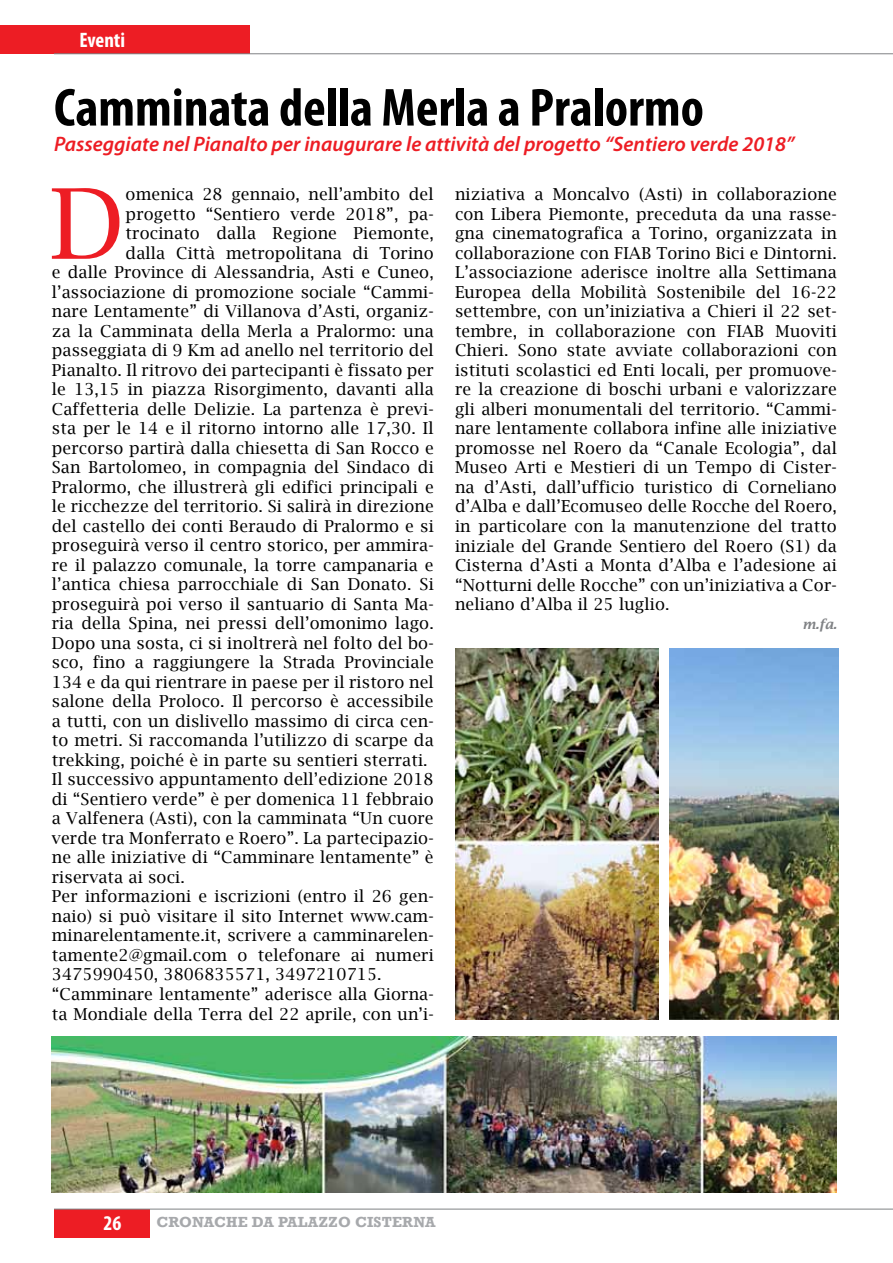
<style>
.page{position:relative;width:893px;height:1263px;background:#fff}
.page>*{position:absolute;margin:0;border:0;box-sizing:border-box;transform-origin:0 0}
.t1{font:97.5px "Lucida Bright";color:#ed1d24}
.t2{font:700 condensed 54px "Myriad Pro";color:#000}
.t3{font:italic 600 21px "Myriad Pro";color:#ed1d24}
.t4{font:700 condensed 21px "Myriad Pro";color:#fff}
.t5{font:16.5px/19.5px "Lucida Bright";letter-spacing:.01em;color:#000;text-align:justify}
.t6{font:700 15px "Rockwell";letter-spacing:.01em;color:#a7a9ac}
.t7{font:italic 600 13.5px "Lucida Bright";color:#808285}
</style>
<div class="page">
<div style="left:0;top:25px;width:250px;height:29px;background:#ed1d24"></div>
<hr style="left:54px;top:54px;width:839px;height:1px;background:#808285">
<div style="left:54px;top:1209px;width:96px;height:28px;background:#ed1d24"></div>
<hr style="left:54px;top:1209px;width:839px;height:1px;background:#808285">
<img style="left:52px;top:1036px;width:785px;height:156px">
<img style="left:455px;top:649px;width:203px;height:370px">
<img style="left:670px;top:649px;width:169px;height:370px">
<p class="t4" style="left:80px;top:27px;width:47px">Eventi</p>
<h2 class="t2" style="left:54px;top:74px;width:651px">Camminata della Merla a Pralormo</h2>
<p class="t3" style="left:54px;top:131px;width:742px">Passeggiate nel Pianalto per inaugurare le attività del progetto “Sentiero verde 2018”</p>
<h1 class="t1" style="left:50px;top:168px;width:76px">D</h1>
<p class="t5" style="left:126px;top:185px;width:309px">omenica 28 gennaio, nell’ambito del</p>
<p class="t5" style="left:455px;top:185px;width:383px">niziativa a Moncalvo (Asti) in collaborazione con Libera Piemonte, preceduta da una rasse&shy;gna cinematografica a Torino, organizzata in collaborazione con FIAB Torino Bici e Dintorni.<br>L’associazione aderisce inoltre alla Settimana Europea della Mobilità Sostenibile del 16-22 settembre, con un’iniziativa a Chieri il 22 set&shy;tembre, in collaborazione con FIAB Muoviti Chieri. Sono state avviate collaborazioni con istituti scolastici ed Enti locali, per promuove&shy;re la creazione di boschi urbani e valorizzare gli alberi monumentali del territorio. “Cammi&shy;nare lentamente collabora infine alle iniziative promosse nel Roero da “Canale Ecologia”, dal Museo Arti e Mestieri di un Tempo di Cister&shy;na d’Asti, dall’ufficio turistico di Corneliano d’Alba e dall’Ecomuseo delle Rocche del Roero, in particolare con la manutenzione del tratto iniziale del Grande Sentiero del Roero (S1) da Cisterna d’Asti a Monta d’Alba e l’adesione ai “Notturni delle Rocche” con un’iniziativa a Cor&shy;neliano d’Alba il 25 luglio.</p>
<p class="t7" style="left:802px;top:617px;width:36px">m.fa.</p>
<p class="t5" style="left:126px;top:204px;width:310px">progetto “Sentiero verde 2018”, pa-</p>
<p class="t5" style="left:126px;top:224px;width:310px">trocinato dalla Regione Piemonte,</p>
<p class="t5" style="left:126px;top:243px;width:310px">dalla Città metropolitana di Torino</p>
<p class="t5" style="left:52px;top:263px;width:383px">e dalle Province di Alessandria, Asti e Cuneo,</p>
<p class="t5" style="left:52px;top:282px;width:383px">l’associazione di promozione sociale “Cammi-</p>
<p class="t5" style="left:52px;top:302px;width:383px">nare Lentamente” di Villanova d’Asti, organiz-</p>
<p class="t5" style="left:52px;top:321px;width:383px">za la Camminata della Merla a Pralormo: una</p>
<p class="t5" style="left:52px;top:341px;width:383px">passeggiata di 9 Km ad anello nel territorio del</p>
<p class="t5" style="left:52px;top:360px;width:383px">Pianalto. Il ritrovo dei partecipanti è fissato per</p>
<p class="t5" style="left:52px;top:380px;width:383px">le 13,15 in piazza Risorgimento, davanti alla</p>
<p class="t5" style="left:52px;top:399px;width:383px">Caffetteria delle Delizie. La partenza è previ-</p>
<p class="t5" style="left:52px;top:419px;width:383px">sta per le 14 e il ritorno intorno alle 17,30. Il</p>
<p class="t5" style="left:52px;top:438px;width:383px">percorso partirà dalla chiesetta di San Rocco e</p>
<p class="t5" style="left:52px;top:458px;width:383px">San Bartolomeo, in compagnia del Sindaco di</p>
<p class="t5" style="left:52px;top:477px;width:383px">Pralormo, che illustrerà gli edifici principali e</p>
<p class="t5" style="left:52px;top:497px;width:383px">le ricchezze del territorio. Si salirà in direzione</p>
<p class="t5" style="left:52px;top:516px;width:383px">del castello dei conti Beraudo di Pralormo e si</p>
<p class="t5" style="left:52px;top:536px;width:383px">proseguirà verso il centro storico, per ammira-</p>
<p class="t5" style="left:52px;top:555px;width:383px">re il palazzo comunale, la torre campanaria e</p>
<p class="t5" style="left:52px;top:575px;width:383px">l’antica chiesa parrocchiale di San Donato. Si</p>
<p class="t5" style="left:52px;top:594px;width:383px">proseguirà poi verso il santuario di Santa Ma-</p>
<p class="t5" style="left:52px;top:614px;width:383px">ria della Spina, nei pressi dell’omonimo lago.</p>
<p class="t5" style="left:52px;top:633px;width:383px">Dopo una sosta, ci si inoltrerà nel folto del bo-</p>
<p class="t5" style="left:52px;top:653px;width:383px">sco, fino a raggiungere la Strada Provinciale</p>
<p class="t5" style="left:52px;top:672px;width:383px">134 e da qui rientrare in paese per il ristoro nel</p>
<p class="t5" style="left:52px;top:692px;width:383px">salone della Proloco. Il percorso è accessibile</p>
<p class="t5" style="left:52px;top:711px;width:383px">a tutti, con un dislivello massimo di circa cen-</p>
<p class="t5" style="left:52px;top:731px;width:383px">to metri. Si raccomanda l’utilizzo di scarpe da</p>
<p class="t5" style="left:52px;top:750px;width:377px">trekking, poiché è in parte su sentieri sterrati.</p>
<p class="t5" style="left:52px;top:770px;width:383px">Il successivo appuntamento dell’edizione 2018</p>
<p class="t5" style="left:52px;top:789px;width:383px">di “Sentiero verde” è per domenica 11 febbraio</p>
<p class="t5" style="left:52px;top:809px;width:383px">a Valfenera (Asti), con la camminata “Un cuore</p>
<p class="t5" style="left:52px;top:828px;width:383px">verde tra Monferrato e Roero”. La partecipazio-</p>
<p class="t5" style="left:52px;top:848px;width:383px">ne alle iniziative di “Camminare lentamente” è</p>
<p class="t5" style="left:52px;top:867px;width:134px">riservata ai soci.</p>
<p class="t5" style="left:52px;top:887px;width:383px">Per informazioni e iscrizioni (entro il 26 gen-</p>
<p class="t5" style="left:52px;top:906px;width:383px">naio) si può visitare il sito Internet www.cam-</p>
<p class="t5" style="left:52px;top:926px;width:383px">minarelentamente.it, scrivere a camminarelen-</p>
<p class="t5" style="left:52px;top:945px;width:383px">tamente2@gmail.com o telefonare ai numeri</p>
<p class="t5" style="left:52px;top:965px;width:331px">3475990450, 3806835571, 3497210715.</p>
<p class="t5" style="left:52px;top:984px;width:383px">“Camminare lentamente” aderisce alla Giorna-</p>
<p class="t5" style="left:52px;top:1004px;width:383px">ta Mondiale della Terra del 22 aprile, con un’i-</p>
<p class="t4" style="left:104px;top:1210px;width:19px">26</p>
<p class="t6" style="left:156px;top:1213px;width:281px">CRONACHE DA PALAZZO CISTERNA</p>
</div>
